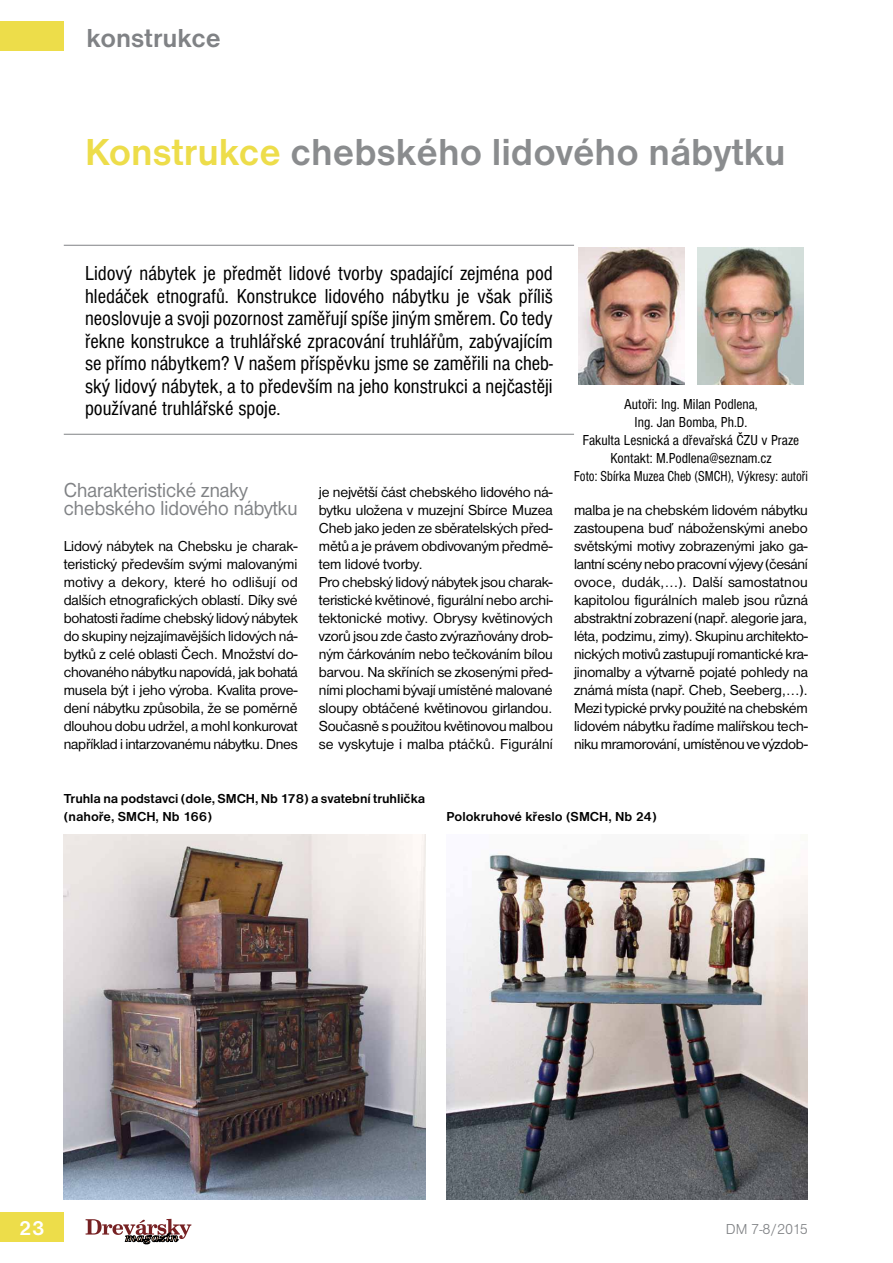
<style>
.page{position:relative;width:893px;height:1263px;background:#fff}
.page>*{position:absolute;margin:0;border:0;box-sizing:border-box;transform-origin:0 0}
.t1{font:700 39px "Nimbus San DEE";color:#8a8c8e}
.t2{font:700 27px "Nimbus San DEE";color:#808285}
.t3{font:condensed 21px/22.5px "Nimbus San DEE";color:#000;text-align:justify}
.t4{font:21px/18px "Nimbus San DEE";color:#808285;scale:.95 1}
.t5{font:700 21px "Nimbus San DEE";color:#fff}
.t6{font:15px/18px "Nimbus San DEE";letter-spacing:-.01em;color:#000;text-align:justify}
.t7{font:condensed 15px/18px "Nimbus San DEE";color:#000;text-align:center}
.t8{font:15px "Nimbus San DEE Ligh";letter-spacing:-.02em;color:#808285}
.t9{font:700 13.5px/18px "Nimbus San DEE";letter-spacing:-.005em;color:#000}
.s1{color:#eddd4a}
</style>
<div class="page">
<div style="left:0;top:1212px;width:64px;height:30px;background:#eddd4a"></div>
<div style="left:0;top:21px;width:64px;height:30px;background:#eddd4a"></div>
<hr style="left:64px;top:245px;width:510px;height:1px;background:#808285">
<hr style="left:64px;top:434px;width:510px;height:1px;background:#808285">
<svg style="left:86px;top:1219px;width:105px;height:25px"></svg>
<img style="left:697px;top:248px;width:107px;height:136px">
<img style="left:578px;top:248px;width:107px;height:136px">
<img style="left:64px;top:834px;width:361px;height:365px">
<img style="left:446px;top:840px;width:362px;height:359px">
<h2 class="t2" style="left:87px;top:23px;width:136px">konstrukce</h2>
<h1 class="t1" style="left:85px;top:130px;width:702px"><span class="s1">Konstrukce</span> chebského lidového nábytku</h1>
<p class="t3" style="left:85px;top:262px;width:469px">Lidový nábytek je předmět lidové tvorby spadající zejména pod hledáček etnografů. Konstrukce lidového nábytku je však příliš neoslovuje a svoji pozornost zaměřují spíše jiným směrem. Co tedy řekne konstrukce a truhlářské zpracování truhlářům, zabývajícím se přímo nábytkem? V našem příspěvku jsme se zaměřili na cheb&shy;ský lidový nábytek, a to především na jeho konstrukci a nejčastěji používané truhlářské spoje.</p>
<h3 class="t4" style="left:64px;top:482px;width:247px">Charakteristické znaky chebského lidového nábytku</h3>
<p class="t6" style="left:64px;top:537px;width:236px">Lidový nábytek na Chebsku je charak&shy;teristický především svými malovanými motivy a dekory, které ho odlišují od dalších etnografických oblastí. Díky své bohatosti řadíme chebský lidový nábytek do skupiny nejzajímavějších lidových ná&shy;bytků z celé oblasti Čech. Množství do&shy;chovaného nábytku napovídá, jak bohatá musela být i jeho výroba. Kvalita prove&shy;dení nábytku způsobila, že se poměrně dlouhou dobu udržel, a mohl konkurovat například i intarzovanému nábytku. Dnes</p>
<p class="t6" style="left:319px;top:483px;width:236px;text-align:left">je největší část chebského lidového ná&shy;bytku uložena v muzejní Sbírce Muzea Cheb jako jeden ze sběratelských před&shy;mětů a je právem obdivovaným předmě&shy;tem lidové tvorby.<br>Pro chebský lidový nábytek jsou charak&shy;teristické květinové, figurální nebo archi&shy;tektonické motivy. Obrysy květinových vzorů jsou zde často zvýrazňovány drob&shy;ným čárkováním nebo tečkováním bílou barvou. Na skříních se zkosenými před&shy;ními plochami bývají umístěné malované sloupy obtáčené květinovou girlandou.<br>Současně s použitou květinovou malbou se vyskytuje i malba ptáčků. Figurální</p>
<p class="t7" style="left:574px;top:395px;width:235px">Autoři: Ing. Milan Podlena,<br>Ing. Jan Bomba, Ph.D.<br>Fakulta Lesnická a dřevařská ČZU v Praze Kontakt: M.Podlena@seznam.cz<br>Foto: Sbírka Muzea Cheb (SMCH), Výkresy: autoři</p>
<p class="t6" style="left:574px;top:501px;width:236px">malba je na chebském lidovém nábytku zastoupena buď náboženskými anebo světskými motivy zobrazenými jako ga&shy;lantní scény nebo pracovní výjevy (česání ovoce, dudák,…). Další samostatnou kapitolou figurálních maleb jsou různá abstraktní zobrazení (např. alegorie jara, léta, podzimu, zimy). Skupinu architekto&shy;nických motivů zastupují romantické kra&shy;jinomalby a výtvarně pojaté pohledy na známá místa (např. Cheb, Seeberg,…).<br>Mezi typické prvky použité na chebském lidovém nábytku řadíme malířskou tech&shy;niku mramorování, umístěnou ve výzdob-</p>
<p class="t9" style="left:64px;top:790px;width:363px">Truhla na podstavci (dole, SMCH, Nb 178) a svatební truhlička (nahoře, SMCH, Nb 166)</p>
<p class="t9" style="left:446px;top:808px;width:212px">Polokruhové křeslo (SMCH, Nb 24)</p>
<h3 class="t5" style="left:19px;top:1216px;width:28px">23</h3>
<p class="t8" style="left:726px;top:1220px;width:84px">DM 7-8/2015</p>
</div>
